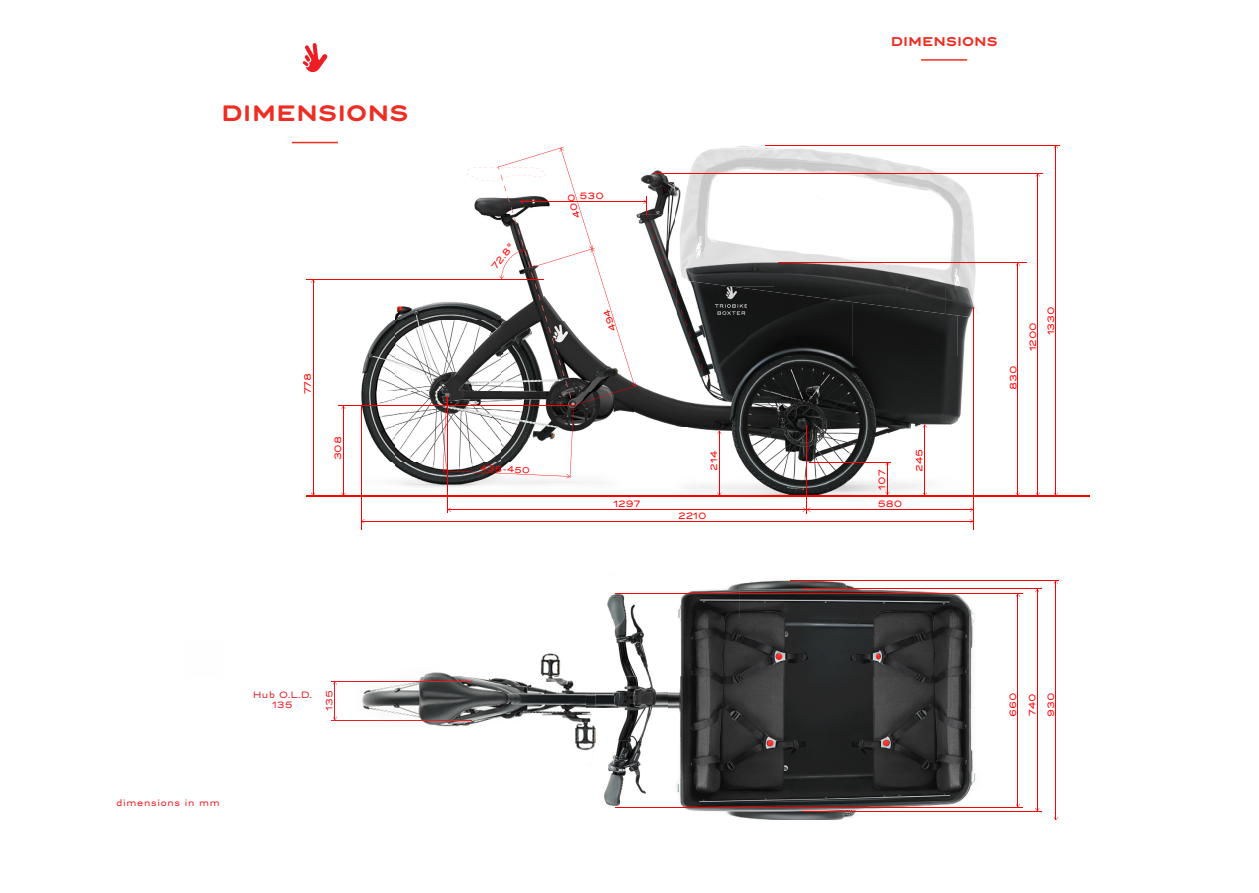
<style>
.page{position:relative;width:1259px;height:893px;background:#fff}
.page>*{position:absolute;margin:0;border:0;box-sizing:border-box;transform-origin:0 0}
.t1{font:700 21px "Trio Grotesk";color:#ee2e22}
.t2{font:700 12px "Trio Grotesk";color:#ee2e22}
.t3{font:9px/18px "Trio Grotesk";color:#f00}
.t4{font:9px/10.8px "Trio Grotesk";color:#ea1c24;text-align:center}
.t5{font:8.55px "Trio Grotesk";color:#f00}
</style>
<div class="page">
<img style="left:291px;top:142px;width:306px;height:382px">
<img style="left:706px;top:286px;width:41px;height:70px">
<img style="left:747px;top:314px;width:105px;height:42px">
<img style="left:852px;top:314px;width:105px;height:42px">
<img style="left:957px;top:318px;width:35px;height:271px">
<img style="left:706px;top:356px;width:181px;height:71px">
<img style="left:887px;top:356px;width:70px;height:137px">
<img style="left:687px;top:427px;width:200px;height:87px">
<img style="left:706px;top:146px;width:267px;height:72px">
<img style="left:980px;top:318px;width:12px;height:3px">
<img style="left:706px;top:218px;width:270px;height:68px">
<img style="left:729px;top:286px;width:216px;height:28px">
<img style="left:945px;top:286px;width:33px;height:32px">
<img style="left:332px;top:676px;width:264px;height:75px">
<img style="left:540px;top:653px;width:21px;height:23px">
<img style="left:586px;top:692px;width:26px;height:16px">
<img style="left:669px;top:676px;width:306px;height:143px">
<img style="left:604px;top:740px;width:42px;height:66px">
<img style="left:612px;top:676px;width:57px;height:64px">
<img style="left:607px;top:562px;width:378px;height:57px">
<img style="left:612px;top:619px;width:363px;height:57px">
<hr style="left:361px;top:405px;width:1px;height:125px;background:#f00">
<hr style="left:447px;top:396px;width:1px;height:117px;background:#f00">
<hr style="left:306px;top:495px;width:783px;height:2px;background:#f00">
<hr style="left:306px;top:279px;width:237px;height:1px;background:#f00">
<hr style="left:313px;top:280px;width:1px;height:215px;background:#f00">
<hr style="left:362px;top:521px;width:610px;height:1px;background:#f00">
<svg style="left:969px;top:519px;width:4px;height:4px"></svg>
<hr style="left:719px;top:431px;width:1px;height:64px;background:#f00">
<hr style="left:887px;top:462px;width:1px;height:32px;background:#f00">
<hr style="left:343px;top:406px;width:1px;height:89px;background:#f00">
<hr style="left:448px;top:509px;width:357px;height:1px;background:#f00">
<svg style="left:448px;top:507px;width:3px;height:5px"></svg>
<hr style="left:807px;top:509px;width:165px;height:1px;background:#f00">
<svg style="left:802px;top:507px;width:8px;height:5px"></svg>
<svg style="left:969px;top:507px;width:4px;height:5px"></svg>
<hr style="left:339px;top:405px;width:234px;height:1px;background:#f00">
<hr style="left:1037px;top:174px;width:1px;height:321px;background:#f00">
<hr style="left:1055px;top:146px;width:1px;height:349px;background:#f00">
<hr style="left:1017px;top:263px;width:1px;height:232px;background:#f00">
<hr style="left:765px;top:145px;width:295px;height:1px;background:#f00">
<hr style="left:654px;top:173px;width:389px;height:1px;background:#f00">
<hr style="left:778px;top:262px;width:249px;height:1px;background:#f00">
<hr style="left:1055px;top:581px;width:1px;height:238px;background:#f00">
<hr style="left:973px;top:307px;width:1px;height:223px;background:#f00">
<hr style="left:809px;top:462px;width:81px;height:1px;background:#f00">
<hr style="left:924px;top:425px;width:1px;height:70px;background:#f00">
<svg style="left:922px;top:424px;width:5px;height:4px"></svg>
<hr style="left:806px;top:425px;width:1px;height:88px;background:#f00">
<hr style="left:790px;top:580px;width:269px;height:1px;background:#f00">
<hr style="left:1017px;top:594px;width:1px;height:213px;background:#f00">
<hr style="left:615px;top:593px;width:408px;height:1px;background:#f00">
<hr style="left:615px;top:807px;width:408px;height:1px;background:#f00">
<hr style="left:1037px;top:589px;width:1px;height:222px;background:#f00">
<hr style="left:802px;top:589px;width:239px;height:1px;background:#f00">
<hr style="left:802px;top:811px;width:239px;height:1px;background:#f00">
<hr style="left:335px;top:682px;width:1px;height:38px;background:#ea1c24">
<svg style="left:333px;top:717px;width:4px;height:3px"></svg>
<svg style="left:333px;top:682px;width:4px;height:3px"></svg>
<hr style="left:331px;top:681px;width:140px;height:1px;background:#ea1c24">
<hr style="left:331px;top:720px;width:140px;height:1px;background:#ea1c24">
<hr style="left:292px;top:142px;width:46px;height:1px;background:#ee2e22">
<svg style="left:303px;top:43px;width:24px;height:29px"></svg>
<hr style="left:921px;top:59px;width:46px;height:2px;background:#ee2e22">
<svg style="left:443px;top:147px;width:263px;height:331px"></svg>
<p class="t1" style="left:221px;top:98px;width:189px">DIMENSIONS</p>
<p class="t3" style="left:298px;top:394px;width:23px;rotate:-90deg">778</p>
<p class="t3" style="left:328px;top:460px;width:26px;rotate:-90deg">308</p>
<p class="t4" style="left:253px;top:688px;width:61px">Hub O.L.D.<br>135</p>
<p class="t4" style="left:323px;top:710px;width:22px;rotate:-90deg">135</p>
<p class="t4" style="left:116px;top:797px;width:106px">dimensions in mm</p>
<p class="t2" style="left:890px;top:33px;width:108px">DIMENSIONS</p>
<p class="t3" style="left:486px;top:262px;width:31px;rotate:-52deg">72.8°</p>
<p class="t3" style="left:579px;top:186px;width:26px">530</p>
<p class="t5" style="left:480px;top:462px;width:51px;rotate:3deg">435-450</p>
<p class="t3" style="left:704px;top:471px;width:21px;rotate:-90deg">214</p>
<p class="t3" style="left:872px;top:490px;width:22px;rotate:-90deg">107</p>
<p class="t3" style="left:613px;top:494px;width:29px">1297</p>
<p class="t3" style="left:877px;top:494px;width:26px">580</p>
<p class="t3" style="left:678px;top:506px;width:30px">2210</p>
<p class="t3" style="left:909px;top:471px;width:24px;rotate:-90deg">245</p>
<p class="t3" style="left:1003px;top:390px;width:26px;rotate:-90deg">830</p>
<p class="t3" style="left:1023px;top:335px;width:31px;text-indent:-16px;rotate:-90deg">1200<br>1330</p>
<p class="t3" style="left:1002px;top:717px;width:26px;line-height:19.5px;rotate:-90deg">660<br>740</p>
<p class="t3" style="left:1041px;top:717px;width:26px;rotate:-90deg">930</p>
</div>
